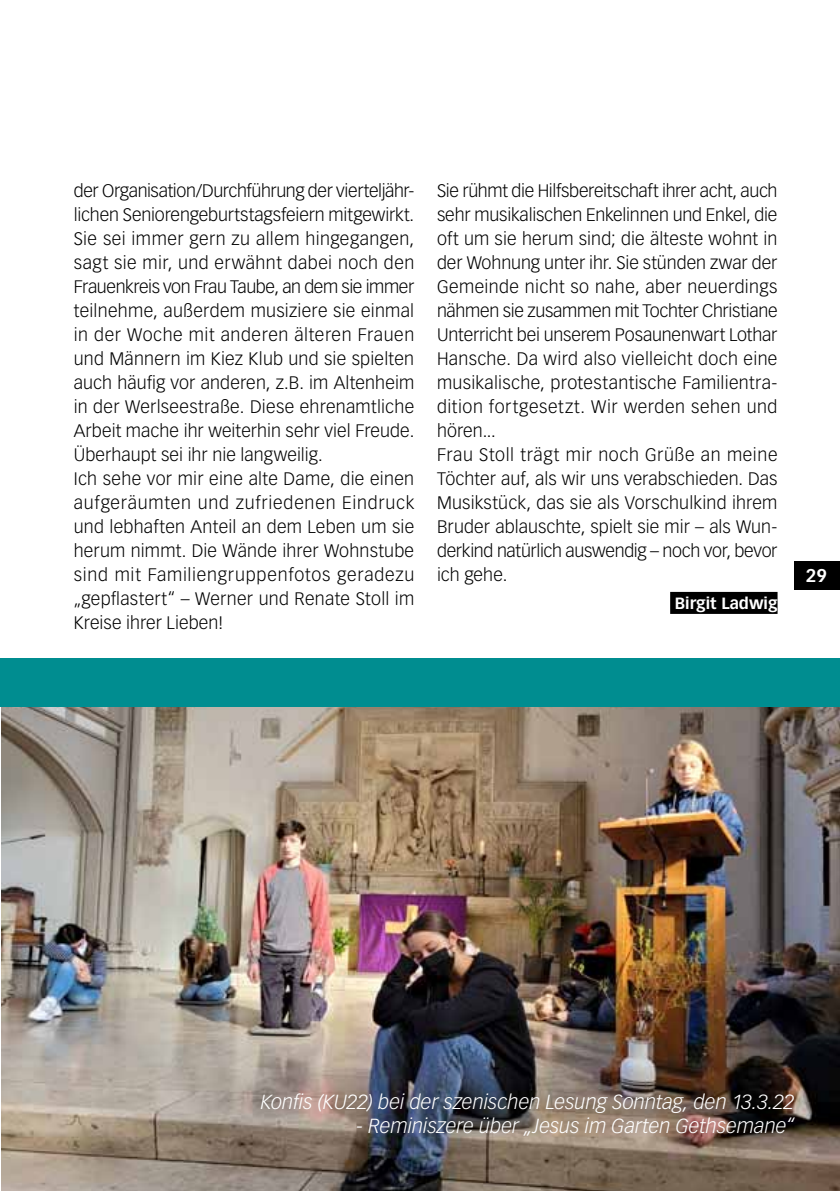
<style>
.page{position:relative;width:840px;height:1191px;background:#fff}
.page>*{position:absolute;margin:0;border:0;box-sizing:border-box;transform-origin:0 0}
.t1{font:italic 300 20px "Vectora LT Std";color:#fff}
.t2{font:700 18px "Vectora LT Std";color:#fff}
.t3{font:300 17.8px/24px "Vectora LT Std";letter-spacing:.01em;color:#000}
.t4{font:700 16px "Vectora LT Std";color:#fff}
</style>
<div class="page">
<div style="left:669px;top:592px;width:108px;height:22px;background:#000"></div>
<img style="left:1px;top:706px;width:838px;height:485px">
<div style="left:0;top:658px;width:839px;height:48px;background:#008d90"></div>
<div style="left:794px;top:561px;width:45px;height:28px;background:#000"></div>
<p class="t3" style="left:74px;top:179px;width:342px">der Organisation/Durchführung der vierteljähr&shy;lichen Seniorengeburtstagsfeiern mitgewirkt.<br>Sie sei immer gern zu allem hingegangen, sagt sie mir, und erwähnt dabei noch den Frauenkreis von Frau Taube, an dem sie immer teilnehme, außerdem musiziere sie einmal in der Woche mit anderen älteren Frauen und Männern im Kiez Klub und sie spielten auch häufig vor anderen, z.B. im Altenheim in der Werlseestraße. Diese ehrenamtliche Arbeit mache ihr weiterhin sehr viel Freude.<br>Überhaupt sei ihr nie langweilig.<br>Ich sehe vor mir eine alte Dame, die einen aufgeräumten und zufriedenen Eindruck und lebhaften Anteil an dem Leben um sie herum nimmt. Die Wände ihrer Wohnstube sind mit Familiengruppenfotos geradezu „gepflastert“ – Werner und Renate Stoll im Kreise ihrer Lieben!</p>
<p class="t3" style="left:437px;top:179px;width:342px">Sie rühmt die Hilfsbereitschaft ihrer acht, auch sehr musikalischen Enkelinnen und Enkel, die oft um sie herum sind; die älteste wohnt in der Wohnung unter ihr. Sie stünden zwar der Gemeinde nicht so nahe, aber neuerdings nähmen sie zusammen mit Tochter Christiane Unterricht bei unserem Posaunenwart Lothar Hansche. Da wird also vielleicht doch eine musikalische, protestantische Familientra&shy;dition fortgesetzt. Wir werden sehen und hören...<br>Frau Stoll trägt mir noch Grüße an meine Töchter auf, als wir uns verabschieden. Das Musikstück, das sie als Vorschulkind ihrem Bruder ablauschte, spielt sie mir – als Wun&shy;derkind natürlich auswendig – noch vor, bevor ich gehe.</p>
<p class="t4" style="left:674px;top:593px;width:104px">Birgit Ladwig</p>
<p class="t2" style="left:805px;top:565px;width:23px">29</p>
<p class="t1" style="left:260px;top:1090px;width:534px">Konfis (KU22) bei der szenischen Lesung Sonntag, den 13.3.22</p>
<p class="t1" style="left:356px;top:1114px;width:439px">- Reminiszere über „Jesus im Garten Gethsemane“</p>
</div>
